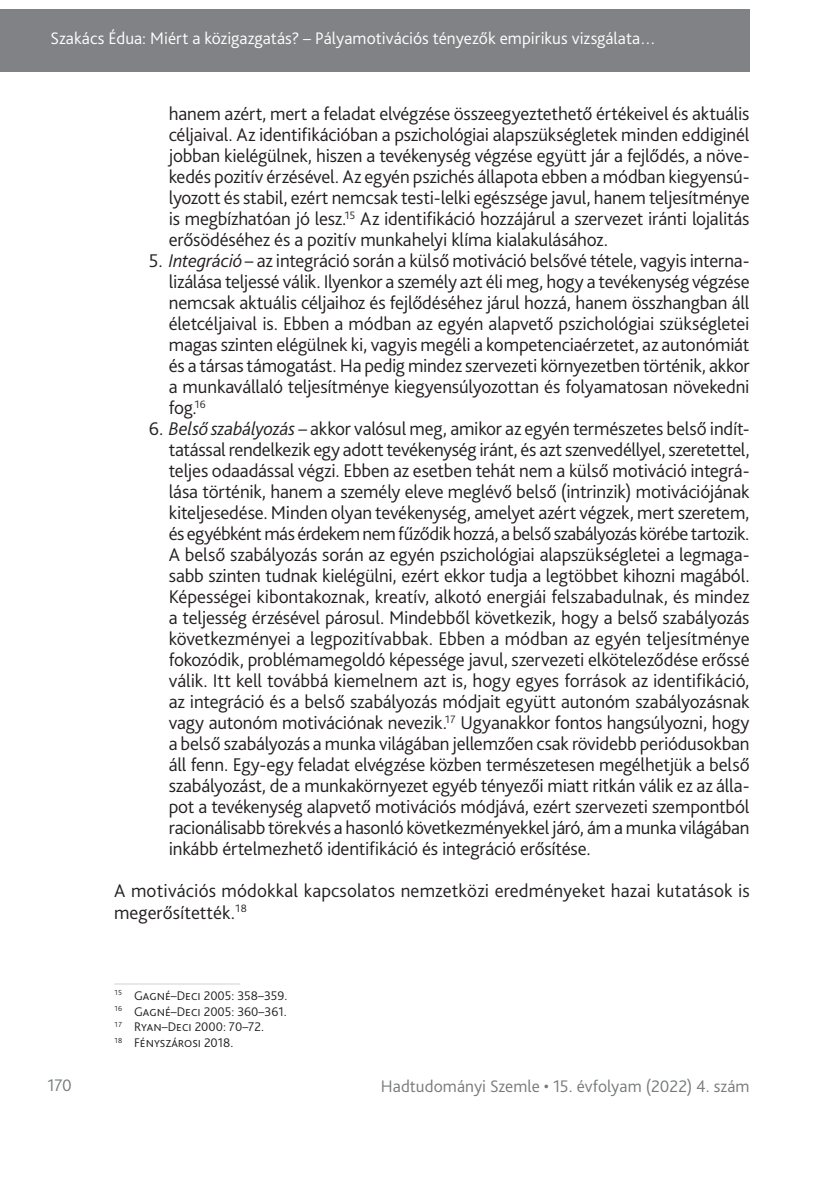
<style>
.page{position:relative;width:834px;height:1181px;background:#fff}
.page>*{position:absolute;margin:0;border:0;box-sizing:border-box;transform-origin:0 0}
.List_empty{font:300 19.25px/21px "Bliss Pro";letter-spacing:-.005em;color:#231f20;text-align:justify}
._2__Body_1st__3mm{font:300 19.25px/21px "Bliss Pro";color:#231f20}
.t1{font:300 17.5px "Bliss Pro";letter-spacing:.005em;color:#fff}
.t2{font:300 17.5px "Bliss Pro";letter-spacing:.005em;color:#767a7c}
.Lábjegyzet{font:300 13.12px "Bliss Pro";color:#231f20}
.s1{font-style:italic}
</style>
<div class="page">
<div style="left:0;top:9px;width:749px;height:63px;background:#808285"></div>
<hr style="left:114px;top:983px;width:126px;height:1px;background:#d1d2d4">
<p class="t1" style="left:51px;top:27px;width:606px">Szakács Édua: Miért a közigazgatás? – Pályamotivációs tényezők empirikus vizsgálata…</p>
<p class="List_empty" style="left:169px;top:103px;width:582px">hanem azért, mert a feladat elvégzése összeegyeztethető értékeivel és aktuális céljaival. Az identifikációban a pszichológiai alapszükségletek minden eddiginél jobban kielégülnek, hiszen a tevékenység végzése együtt jár a fejlődés, a növe&shy;kedés pozitív érzésével. Az egyén pszichés állapota ebben a módban kiegyensú&shy;lyozott és stabil, ezért nemcsak testi-lelki egészsége javul, hanem teljesítménye is megbízhatóan jó lesz.<sup>15</sup> Az identifikáció hozzájárul a szervezet iránti lojalitás erősödéséhez és a pozitív munkahelyi klíma kialakulásához.</p>
<p class="List_empty" style="left:169px;top:250px;width:582px;text-indent:-20px">5. <span class="s1">Integráció</span> – az integráció során a külső motiváció belsővé tétele, vagyis interna&shy;lizálása teljessé válik. Ilyenkor a személy azt éli meg, hogy a tevékenység végzése nemcsak aktuális céljaihoz és fejlődéséhez járul hozzá, hanem összhangban áll életcéljaival is. Ebben a módban az egyén alapvető pszichológiai szükségletei magas szinten elégülnek ki, vagyis megéli a kompetenciaérzetet, az autonómiát és a társas támogatást. Ha pedig mindez szervezeti környezetben történik, akkor a munkavállaló teljesítménye kiegyensúlyozottan és folyamatosan növekedni fog.<sup>16</sup></p>
<p class="List_empty" style="left:169px;top:418px;width:582px;text-indent:-20px">6. <span class="s1">Belső szabályozás</span> – akkor valósul meg, amikor az egyén természetes belső indít&shy;tatással rendelkezik egy adott tevékenység iránt, és azt szenvedéllyel, szeretettel, teljes odaadással végzi. Ebben az esetben tehát nem a külső motiváció integrá&shy;lása történik, hanem a személy eleve meglévő belső (intrinzik) motivációjának kiteljesedése. Minden olyan tevékenység, amelyet azért végzek, mert szeretem, és egyébként más érdekem nem fűződik hozzá, a belső szabályozás körébe tartozik.<br>A belső szabályozás során az egyén pszichológiai alapszükségletei a legmaga&shy;sabb szinten tudnak kielégülni, ezért ekkor tudja a legtöbbet kihozni magából.<br>Képességei kibontakoznak, kreatív, alkotó energiái felszabadulnak, és mindez a teljesség érzésével párosul. Mindebből következik, hogy a belső szabályozás következményei a legpozitívabbak. Ebben a módban az egyén teljesítménye fokozódik, problémamegoldó képessége javul, szervezeti elköteleződése erőssé válik. Itt kell továbbá kiemelnem azt is, hogy egyes források az identifikáció, az integráció és a belső szabályozás módjait együtt autonóm szabályozásnak vagy autonóm motivációnak nevezik.<sup>17</sup> Ugyanakkor fontos hangsúlyozni, hogy a belső szabályozás a munka világában jellemzően csak rövidebb periódusokban áll fenn. Egy-egy feladat elvégzése közben természetesen megélhetjük a belső szabályozást, de a munkakörnyezet egyéb tényezői miatt ritkán válik ez az álla&shy;pot a tevékenység alapvető motivációs módjává, ezért szervezeti szempontból racionálisabb törekvés a hasonló következményekkel járó, ám a munka világában inkább értelmezhető identifikáció és integráció erősítése.</p>
<p class="_2__Body_1st__3mm" style="left:114px;top:880px;width:637px">A motivációs módokkal kapcsolatos nemzetközi eredményeket hazai kutatások is megerősítették.<sup>18</sup></p>
<p class="Lábjegyzet" style="left:114px;top:987px;width:175px"><sup>15</sup> Gagné–Deci 2005: 358–359.</p>
<p class="Lábjegyzet" style="left:114px;top:1003px;width:174px"><sup>16</sup> Gagné–Deci 2005: 360–361.</p>
<p class="Lábjegyzet" style="left:114px;top:1018px;width:151px"><sup>17</sup> Ryan–Deci 2000: 70–72.</p>
<p class="Lábjegyzet" style="left:114px;top:1034px;width:121px"><sup>18</sup> Fényszárosi 2018.</p>
<p class="t2" style="left:47px;top:1074px;width:26px">170</p>
<p class="t2" style="left:381px;top:1075px;width:370px">Hadtudományi Szemle • 15. évfolyam (2022) 4. szám</p>
</div>
